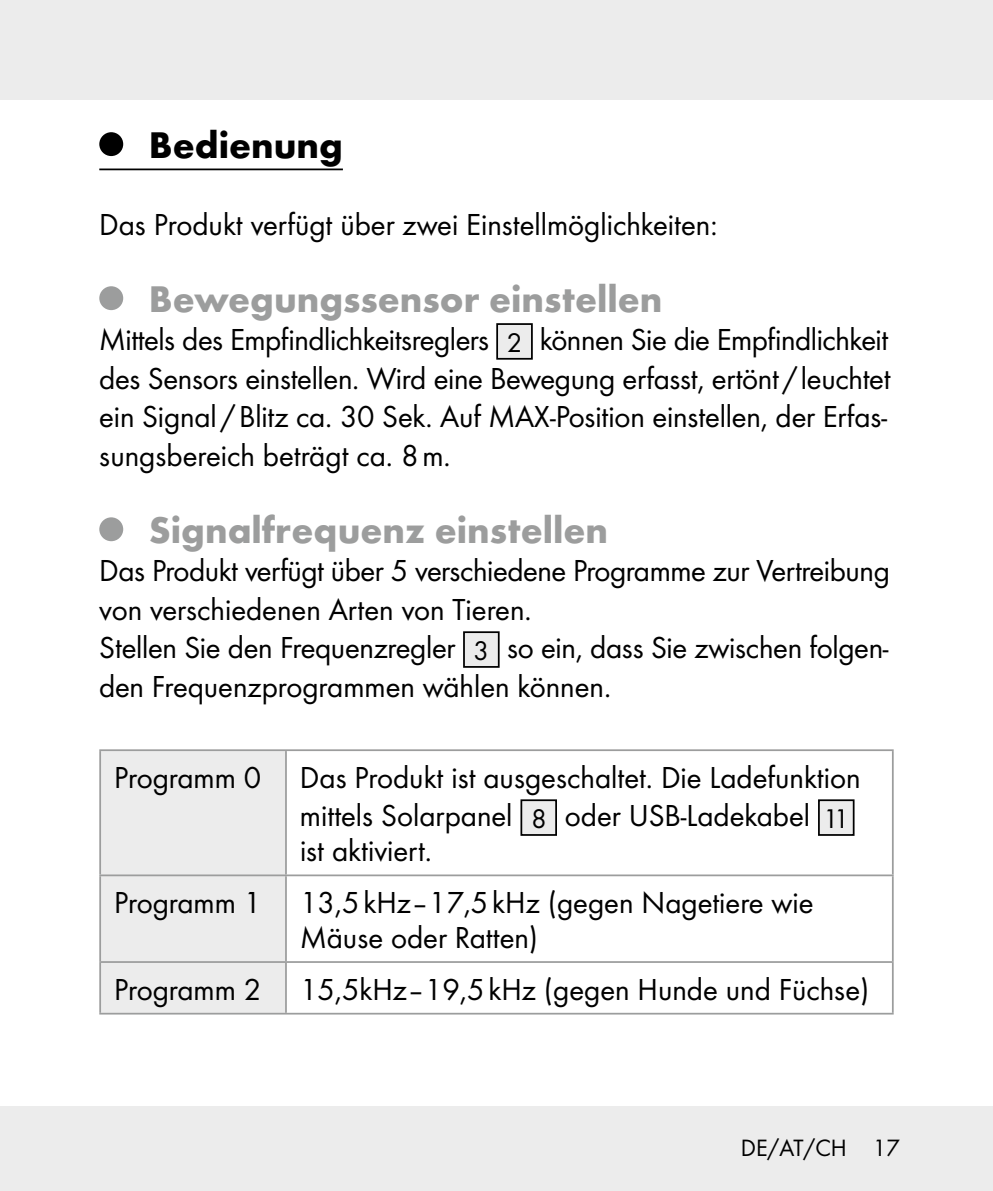
<style>
.page{position:relative;width:993px;height:1191px;background:#fff}
.page>*{position:absolute;margin:0;border:0;box-sizing:border-box;transform-origin:0 0}
.t1{font:700 38.5px "Futura";color:#9c9d9d}
.t2{font:700 38.5px "Futura";color:#000}
.t3{font:31.5px/38.5px "Futura Boo";color:#000}
.t4{font:24.5px "Futura Boo";color:#000}
.s1{font-size:28px}
</style>
<div class="page">
<div style="left:0;top:0;width:992px;height:99px;background:#ececec"></div>
<div style="left:0;top:1106px;width:992px;height:85px;background:#ececec"></div>
<hr style="left:99px;top:168px;width:244px;height:2px;background:#000">
<div style="left:99px;top:132px;width:24px;height:24px;background:#000;border-radius:50%"></div>
<div style="left:99px;top:286px;width:24px;height:24px;background:#9c9d9d;border-radius:50%"></div>
<div style="left:497px;top:324px;width:34px;height:35px;background:#ececec"></div>
<div style="left:496px;top:323px;width:36px;height:37px;border:2px solid #000"></div>
<div style="left:99px;top:517px;width:24px;height:24px;background:#9c9d9d;border-radius:50%"></div>
<div style="left:464px;top:632px;width:34px;height:35px;background:#ececec"></div>
<div style="left:463px;top:631px;width:36px;height:37px;border:2px solid #000"></div>
<div style="left:101px;top:751px;width:184px;height:261px;background:#ececec"></div>
<hr style="left:99px;top:749px;width:187px;height:2px;background:#9c9d9d">
<hr style="left:99px;top:751px;width:2px;height:123px;background:#9c9d9d">
<hr style="left:286px;top:749px;width:607px;height:2px;background:#9c9d9d">
<hr style="left:285px;top:751px;width:2px;height:123px;background:#9c9d9d">
<hr style="left:891px;top:751px;width:2px;height:123px;background:#9c9d9d">
<hr style="left:99px;top:874px;width:187px;height:2px;background:#9c9d9d">
<hr style="left:99px;top:876px;width:2px;height:85px;background:#9c9d9d">
<hr style="left:286px;top:874px;width:607px;height:2px;background:#9c9d9d">
<hr style="left:285px;top:876px;width:2px;height:85px;background:#9c9d9d">
<hr style="left:891px;top:876px;width:2px;height:85px;background:#9c9d9d">
<hr style="left:99px;top:961px;width:187px;height:2px;background:#9c9d9d">
<hr style="left:99px;top:963px;width:2px;height:49px;background:#9c9d9d">
<hr style="left:286px;top:961px;width:607px;height:2px;background:#9c9d9d">
<hr style="left:285px;top:963px;width:2px;height:49px;background:#9c9d9d">
<hr style="left:891px;top:963px;width:2px;height:49px;background:#9c9d9d">
<hr style="left:99px;top:1012px;width:187px;height:2px;background:#9c9d9d">
<hr style="left:286px;top:1012px;width:607px;height:2px;background:#9c9d9d">
<div style="left:521px;top:800px;width:35px;height:35px;background:#ececec"></div>
<div style="left:520px;top:799px;width:37px;height:37px;border:2px solid #000"></div>
<div style="left:818px;top:800px;width:35px;height:35px;background:#ececec"></div>
<div style="left:817px;top:799px;width:37px;height:37px;border:2px solid #000"></div>
<p class="t2" style="left:149px;top:121px;width:195px">Bedienung</p>
<p class="t3" style="left:99px;top:205px;width:619px">Das Produkt verfügt über zwei Einstellmöglichkeiten:</p>
<p class="t1" style="left:149px;top:275px;width:515px">Bewegungssensor einstellen</p>
<p class="t3" style="left:99px;top:320px;width:792px;text-align:justify">Mittels des Empfindlichkeitsreglers <span class="s1">2</span> können Sie die Empfindlichkeit des Sensors einstellen. Wird eine Bewegung erfasst, ertönt/leuchtet ein Signal/Blitz ca. 30 Sek. Auf MAX-Position einstellen, der Erfas&shy;sungsbereich beträgt ca. 8m.</p>
<p class="t1" style="left:149px;top:506px;width:460px">Signalfrequenz einstellen</p>
<p class="t3" style="left:99px;top:551px;width:792px">Das Produkt verfügt über 5 verschiedene Programme zur Vertreibung von verschiedenen Arten von Tieren.<br>Stellen Sie den Frequenzregler <span class="s1">3</span> so ein, dass Sie zwischen folgen&shy;den Frequenzprogrammen wählen können.</p>
<p class="t3" style="left:300px;top:758px;width:562px;text-indent:-186px">Programm 0 Das Produkt ist ausgeschaltet. Die Ladefunktion mittels Solarpanel <span class="s1">8</span> oder USB-Ladekabel <span class="s1">11</span></p>
<p class="t3" style="left:114px;top:824px;width:700px;line-height:51.8px;text-indent:186px">ist aktiviert.<br>Programm 1 13,5kHz–17,5kHz (gegen Nagetiere wie</p>
<p class="t3" style="left:114px;top:911px;width:756px;line-height:51.8px;text-indent:186px">Mäuse oder Ratten)<br>Programm 2 15,5kHz–19,5kHz (gegen Hunde und Füchse)</p>
<p class="t4" style="left:740px;top:1132px;width:160px">DE/AT/CH 17</p>
</div>
